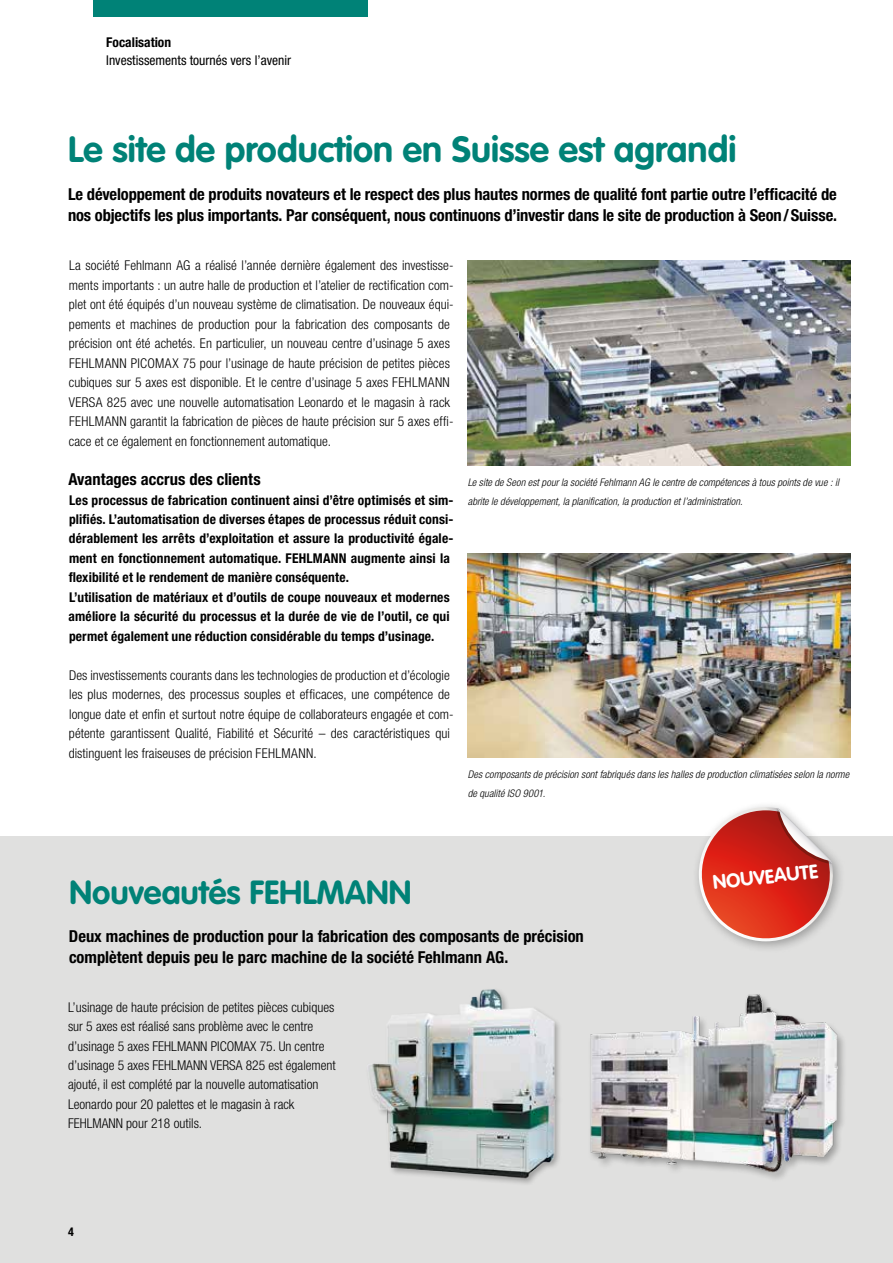
<style>
.page{position:relative;width:893px;height:1263px;background:#fff}
.page>*{position:absolute;margin:0;border:0;box-sizing:border-box;transform-origin:0 0}
.t1{font:700 36px "VAG Rounded";color:#008277}
.t2{font:700 33px "VAG Rounded";color:#008277}
.t3{font:700 19.5px "VAG Rounded";color:#fff}
.t4{font:700 condensed 16.5px/21px "Helvetica Neue";color:#000}
.t5{font:300 condensed 13.5px/19.5px "Helvetica Neue";letter-spacing:.005em;color:#000}
.t6{font:700 condensed 13.5px/19.5px "Helvetica Neue";letter-spacing:.01em;color:#000}
.t7{font:condensed 13.5px "Helvetica Neue";color:#000}
.t8{font:700 condensed 12px "Helvetica Neue";color:#000}
.t9{font:italic 300 condensed 10.5px/19.5px "Helvetica Neue";letter-spacing:.01em;color:#000}
</style>
<div class="page">
<div style="left:0;top:836px;width:893px;height:427px;background:#e0e0df"></div>
<div style="left:94px;top:0;width:274px;height:17px;background:#008277"></div>
<img style="left:468px;top:260px;width:382px;height:205px">
<img style="left:468px;top:553px;width:382px;height:204px">
<img style="left:369px;top:989px;width:191px;height:194px">
<img style="left:590px;top:994px;width:254px;height:185px">
<div style="left:692px;top:801px;width:154px;height:153px;background:#000;opacity:.3"></div>
<svg style="left:696px;top:807px;width:139px;height:137px"></svg>
<p class="t6" style="left:106px;top:32px;width:66px">Focalisation</p>
<p class="t7" style="left:106px;top:52px;width:186px">Investissements tournés vers l’avenir</p>
<h1 class="t1" style="left:68px;top:128px;width:670px">Le site de production en Suisse est agrandi</h1>
<p class="t4" style="left:68px;top:184px;width:770px">Le développement de produits novateurs et le respect des plus hautes normes de qualité font partie outre l’efficacité de nos objectifs les plus importants. Par conséquent, nous continuons d’investir dans le site de production à Seon/Suisse.</p>
<p class="t5" style="left:69px;top:256px;width:386px">La société Fehlmann AG a réalisé l’année dernière également des investisse&shy;ments importants : un autre halle de production et l’atelier de rectification com&shy;plet ont été équipés d’un nouveau système de climatisation. De nouveaux équi&shy;pements et machines de production pour la fabrication des composants de précision ont été achetés. En particulier, un nouveau centre d’usinage 5 axes FEHLMANN PICOMAX 75 pour l’usinage de haute précision de petites pièces cubiques sur 5 axes est disponible. Et le centre d’usinage 5 axes FEHLMANN VERSA 825 avec une nouvelle automatisation Leonardo et le magasin à rack FEHLMANN garantit la fabrication de pièces de haute précision sur 5 axes effi&shy;cace et ce également en fonctionnement automatique.</p>
<p class="t4" style="left:68px;top:468px;width:194px">Avantages accrus des clients</p>
<p class="t6" style="left:69px;top:490px;width:386px">Les processus de fabrication continuent ainsi d’être optimisés et sim&shy;plifiés. L’automatisation de diverses étapes de processus réduit consi&shy;dérablement les arrêts d’exploitation et assure la productivité égale&shy;ment en fonctionnement automatique. FEHLMANN augmente ainsi la flexibilité et le rendement de manière conséquente.<br>L’utilisation de matériaux et d’outils de coupe nouveaux et modernes améliore la sécurité du processus et la durée de vie de l’outil, ce qui permet également une réduction considérable du temps d’usinage.</p>
<p class="t5" style="left:69px;top:665px;width:386px">Des investissements courants dans les technologies de production et d’écologie les plus modernes, des processus souples et efficaces, une compétence de longue date et enfin et surtout notre équipe de collaborateurs engagée et com&shy;pétente garantissent Qualité, Fiabilité et Sécurité – des caractéristiques qui distinguent les fraiseuses de précision FEHLMANN.</p>
<p class="t9" style="left:468px;top:472px;width:373px">Le site de Seon est pour la société Fehlmann AG le centre de compétences à tous points de vue : il abrite le développement, la planification, la production et l’administration.</p>
<p class="t9" style="left:468px;top:764px;width:383px">Des composants de précision sont fabriqués dans les halles de production climatisées selon la norme de qualité ISO 9001.</p>
<h2 class="t2" style="left:69px;top:873px;width:343px">Nouveautés FEHLMANN</h2>
<p class="t4" style="left:69px;top:925px;width:516px">Deux machines de production pour la fabrication des composants de précision complètent depuis peu le parc machine de la société Fehlmann AG.</p>
<p class="t5" style="left:68px;top:997px;width:269px">L’usinage de haute précision de petites pièces cubiques sur 5 axes est réalisé sans problème avec le centre d’usinage 5 axes FEHLMANN PICOMAX 75. Un centre d’usinage 5 axes FEHLMANN VERSA 825 est également ajouté, il est complété par la nouvelle automatisation Leonardo pour 20 palettes et le magasin à rack FEHLMANN pour 218 outils.</p>
<p class="t8" style="left:68px;top:1224px;width:7px">4</p>
<h3 class="t3" style="left:712px;top:871px;width:107px;rotate:-6deg">NOUVEAUTE</h3>
</div>
